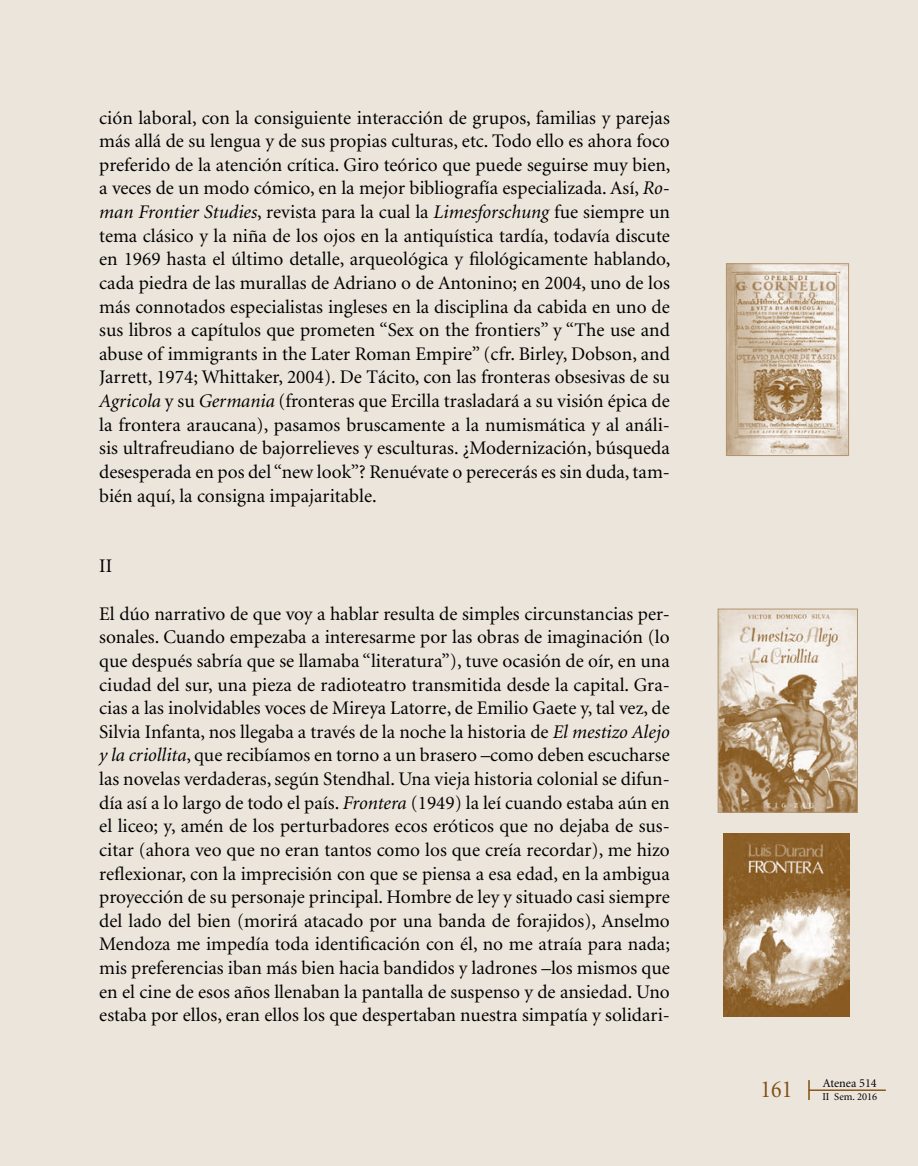
<style>
.page{position:relative;width:918px;height:1166px;background:#ece5dc}
.page>*{position:absolute;margin:0;border:0;box-sizing:border-box;transform-origin:0 0}
.t1{font:24.5px "Minion";color:#804f12;scale:.9 1}
.t2{font:19.25px/23.6px "Minion";color:#000;text-align:justify}
.t3{font:12.25px "Minion";color:#000}
.t4{font:10.5px "Minion";color:#000}
.s1{font-style:italic}
</style>
<div class="page">
<hr style="left:809px;top:1090px;width:76px;height:1px;background:#804f12">
<svg style="left:808px;top:1080px;width:1px;height:20px"></svg>
<img style="left:728px;top:265px;width:119px;height:189px">
<div style="left:726px;top:263px;width:123px;height:193px;border:1px solid #b39571"></div>
<img style="left:719px;top:610px;width:137px;height:201px">
<div style="left:717px;top:608px;width:141px;height:205px;border:1px solid #b39571"></div>
<img style="left:723px;top:833px;width:126px;height:183px">
<p class="t2" style="left:99px;top:106px;width:573px">ción laboral, con la consiguiente interacción de grupos, familias y parejas más allá de su lengua y de sus propias culturas, etc. Todo ello es ahora foco preferido de la atención crítica. Giro teórico que puede seguirse muy bien, a veces de un modo cómico, en la mejor bibliografía especializada. Así, <span class="s1">Ro&shy;man Frontier Studies</span>, revista para la cual la <span class="s1">Limesforschung</span> fue siempre un tema clásico y la niña de los ojos en la antiquística tardía, todavía discute en 1969 hasta el último detalle, arqueológica y filológicamente hablando, cada piedra de las murallas de Adriano o de Antonino; en 2004, uno de los más connotados especialistas ingleses en la disciplina da cabida en uno de sus libros a capítulos que prometen “Sex on the frontiers” y “The use and abuse of immigrants in the Later Roman Empire” (cfr. Birley, Dobson, and Jarrett, 1974; Whittaker, 2004). De Tácito, con las fronteras obsesivas de su <span class="s1">Agricola</span> y su <span class="s1">Germania</span> (fronteras que Ercilla trasladará a su visión épica de la frontera araucana), pasamos bruscamente a la numismática y al análi&shy;sis ultrafreudiano de bajorrelieves y esculturas. ¿Modernización, búsqueda desesperada en pos del “new look”? Renuévate o perecerás es sin duda, tam&shy;bién aquí, la consigna impajaritable.</p>
<p class="t2" style="left:99px;top:555px;width:14px">II</p>
<p class="t2" style="left:99px;top:602px;width:572px">El dúo narrativo de que voy a hablar resulta de simples circunstancias per&shy;sonales. Cuando empezaba a interesarme por las obras de imaginación (lo que después sabría que se llamaba “literatura”), tuve ocasión de oír, en una ciudad del sur, una pieza de radioteatro transmitida desde la capital. Gra&shy;cias a las inolvidables voces de Mireya Latorre, de Emilio Gaete y, tal vez, de Silvia Infanta, nos llegaba a través de la noche la historia de <span class="s1">El mestizo Alejo y la criollita</span>, que recibíamos en torno a un brasero –como deben escucharse las novelas verdaderas, según Stendhal. Una vieja historia colonial se difun&shy;día así a lo largo de todo el país. <span class="s1">Frontera</span> (1949) la leí cuando estaba aún en el liceo; y, amén de los perturbadores ecos eróticos que no dejaba de sus&shy;citar (ahora veo que no eran tantos como los que creía recordar), me hizo reflexionar, con la imprecisión con que se piensa a esa edad, en la ambigua proyección de su personaje principal. Hombre de ley y situado casi siempre del lado del bien (morirá atacado por una banda de forajidos), Anselmo Mendoza me impedía toda identificación con él, no me atraía para nada; mis preferencias iban más bien hacia bandidos y ladrones –los mismos que en el cine de esos años llenaban la pantalla de suspenso y de ansiedad. Uno estaba por ellos, eran ellos los que despertaban nuestra simpatía y solidari-</p>
<p class="t3" style="left:823px;top:1077px;width:56px">Atenea 514</p>
<p class="t1" style="left:760px;top:1077px;width:37px">161</p>
<p class="t4" style="left:822px;top:1091px;width:56px">II Sem. 2016</p>
</div>
